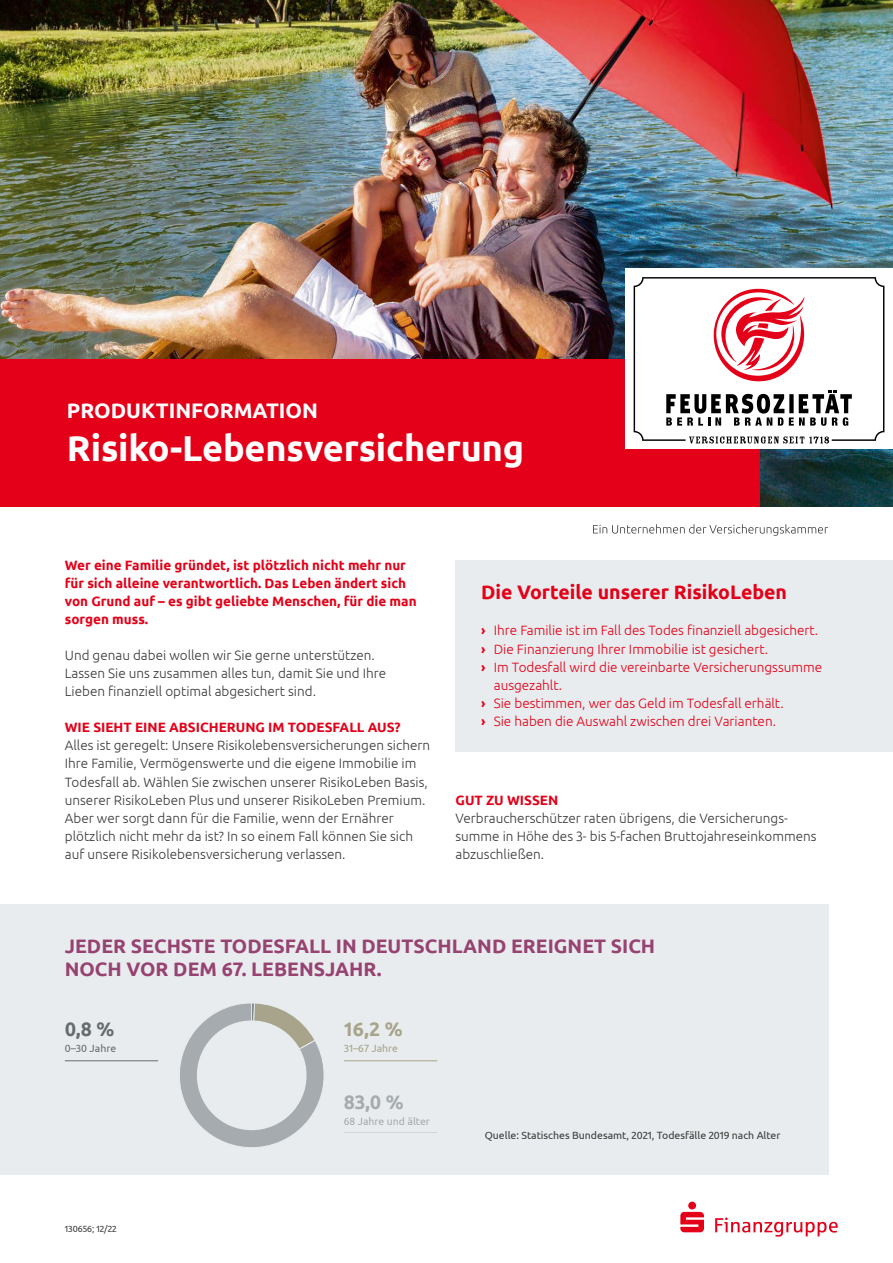
<style>
.page{position:relative;width:893px;height:1263px;background:#fff}
.page>*{position:absolute;margin:0;border:0;box-sizing:border-box;transform-origin:0 0}
.t1{font:700 36px "Ubuntu";letter-spacing:-.005em;color:#fff}
.t2{font:700 21px "Ubuntu";color:#fff}
.t3{font:700 19.5px/22.5px "Ubuntu";color:#974372}
.t4{font:700 19.5px "Ubuntu";color:#e30018}
.t5{font:700 19.5px "Ubuntu";color:#a7a48b}
.t6{font:700 19.5px "Ubuntu";color:#a5abae}
.t7{font:700 19.5px "Ubuntu";color:#666c6e}
.t8{font:300 13.5px/18.1px "Ubuntu";color:#3b3b3a}
.t9{font:300 13.5px "Ubuntu";color:#e30018}
.t10{font:700 13.5px/18.1px "Ubuntu";color:#e30018}
.t11{font:10.5px "Ubuntu";color:#3b3b3a}
.t12{font:10.5px "Ubuntu";color:#a5abae}
.t13{font:10.5px "Ubuntu";color:#a7a48b}
.t14{font:10.5px "Ubuntu";color:#666c6e}
.t15{font:9px "Ubuntu";color:#3b3b3a}
.s1{font-weight:700}
</style>
<div class="page">
<img style="left:0;top:0;width:893px;height:506px">
<div style="left:0;top:904px;width:828px;height:270px;background:#e8ecee"></div>
<svg style="left:180px;top:1003px;width:144px;height:144px"></svg>
<div style="left:198px;top:1021px;width:108px;height:108px;background:#e8ecee;border-radius:50%"></div>
<hr style="left:65px;top:1060px;width:93px;height:1px;background:#666c6e">
<hr style="left:344px;top:1060px;width:93px;height:1px;background:#a7a48b">
<hr style="left:344px;top:1132px;width:93px;height:1px;background:#d2d6d8">
<div style="left:455px;top:560px;width:438px;height:191px;background:#e8ecee"></div>
<div style="left:0;top:359px;width:759px;height:147px;background:#e30018"></div>
<svg style="left:593px;top:524px;width:235px;height:12px"></svg>
<div style="left:625px;top:269px;width:268px;height:180px;background:#fff"></div>
<svg style="left:634px;top:277px;width:250px;height:166px"></svg>
<svg style="left:680px;top:1202px;width:158px;height:34px"></svg>
<h2 class="t2" style="left:67px;top:398px;width:253px">PRODUKTINFORMATION</h2>
<h1 class="t1" style="left:67px;top:427px;width:459px">Risiko-Lebensversicherung</h1>
<p class="t10" style="left:65px;top:555px;width:353px">Wer eine Familie gründet, ist plötzlich nicht mehr nur für sich alleine verantwortlich. Das Leben ändert sich von Grund auf – es gibt geliebte Menschen, für die man sorgen muss.</p>
<p class="t8" style="left:65px;top:646px;width:323px">Und genau dabei wollen wir Sie gerne unterstützen.<br>Lassen Sie uns zusammen alles tun, damit Sie und Ihre<br>Lieben finanziell optimal abgesichert sind.</p>
<p class="t10" style="left:65px;top:718px;width:337px">WIE SIEHT EINE ABSICHERUNG IM TODESFALL AUS?</p>
<p class="t8" style="left:65px;top:736px;width:367px">Alles ist geregelt: Unsere Risikolebensversicherungen sichern Ihre Familie, Vermögenswerte und die eigene Immobilie im Todesfall ab. Wählen Sie zwischen unserer RisikoLeben Basis, unserer RisikoLeben Plus und unserer RisikoLeben Premium.<br>Aber wer sorgt dann für die Familie, wenn der Ernährer plötzlich nicht mehr da ist? In so einem Fall können Sie sich auf unsere Risikolebensversicherung verlassen.</p>
<h3 class="t4" style="left:481px;top:580px;width:307px">Die Vorteile unserer RisikoLeben</h3>
<p class="t9" style="left:481px;top:622px;width:339px"><span class="s1">›</span> Ihre Familie ist im Fall des Todes finanziell abgesichert.</p>
<p class="t9" style="left:481px;top:641px;width:289px"><span class="s1">›</span> Die Finanzierung Ihrer Immobilie ist gesichert.</p>
<p class="t9" style="left:481px;top:659px;width:343px"><span class="s1">›</span> Im Todesfall wird die vereinbarte Versicherungssumme</p>
<p class="t9" style="left:494px;top:677px;width:70px">ausgezahlt.</p>
<p class="t9" style="left:481px;top:695px;width:304px"><span class="s1">›</span> Sie bestimmen, wer das Geld im Todesfall erhält.</p>
<p class="t9" style="left:481px;top:713px;width:296px"><span class="s1">›</span> Sie haben die Auswahl zwischen drei Varianten.</p>
<p class="t10" style="left:455px;top:790px;width:104px">GUT ZU WISSEN</p>
<p class="t8" style="left:455px;top:808px;width:363px">Verbraucherschützer raten übrigens, die Versicherungs&shy;summe in Höhe des 3- bis 5-fachen Bruttojahreseinkommens abzuschließen.</p>
<h3 class="t3" style="left:65px;top:935px;width:592px">JEDER SECHSTE TODESFALL IN DEUTSCHLAND EREIGNET SICH<br>NOCH VOR DEM 67. LEBENSJAHR.</h3>
<h3 class="t7" style="left:65px;top:1017px;width:51px">0,8 %</h3>
<p class="t14" style="left:65px;top:1042px;width:53px">0–30 Jahre</p>
<p class="t15" style="left:65px;top:1223px;width:53px">130656; 12/22</p>
<h3 class="t5" style="left:344px;top:1017px;width:60px">16,2 %</h3>
<p class="t13" style="left:344px;top:1042px;width:56px">31–67 Jahre</p>
<h3 class="t6" style="left:344px;top:1090px;width:61px">83,0 %</h3>
<p class="t12" style="left:344px;top:1115px;width:88px">68 Jahre und älter</p>
<p class="t11" style="left:485px;top:1128px;width:297px">Quelle: Statisches Bundesamt, 2021, Todesfälle 2019 nach Alter</p>
</div>
